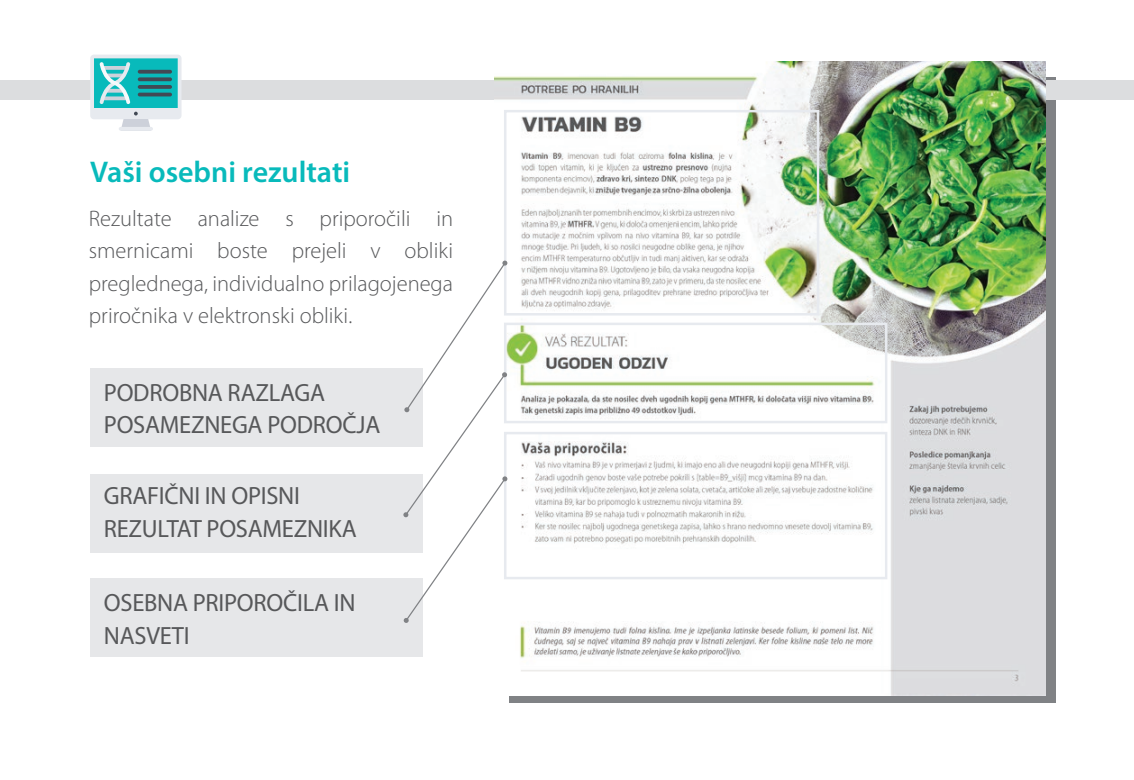
<style>
.page{position:relative;width:1134px;height:780px;background:#fff}
.page>*{position:absolute;margin:0;border:0;box-sizing:border-box;transform-origin:0 0}
.t1{font:600 30px "Myriad Pro";color:#08babb}
.t2{font:25px/32.5px "Myriad Pro";letter-spacing:-.01em;color:#57585a}
.t3{font:300 22.5px/32.5px "Myriad Pro";color:#57585a;text-align:justify}
</style>
<div class="page">
<div style="left:509px;top:78px;width:546px;height:625px;background:#808285"></div>
<div style="left:0;top:80px;width:1134px;height:20px;background:#dcdddf"></div>
<svg style="left:90px;top:55px;width:92px;height:76px"></svg>
<div style="left:90px;top:369px;width:332px;height:78px;background:#e6e7e9"></div>
<div style="left:90px;top:474px;width:332px;height:78px;background:#e6e7e9"></div>
<div style="left:90px;top:578px;width:332px;height:78px;background:#e6e7e9"></div>
<img style="left:494px;top:62px;width:551px;height:633px">
<div style="left:504px;top:110px;width:315px;height:205px;border:2px solid #e7eaef"></div>
<div style="left:504px;top:322px;width:383px;height:101px;border:2px solid #e7eaef"></div>
<div style="left:504px;top:432px;width:383px;height:147px;border:2px solid #e7eaef"></div>
<svg style="left:403px;top:260px;width:104px;height:363px"></svg>
<h1 class="t1" style="left:90px;top:153px;width:262px">Vaši osebni rezultati</h1>
<p class="t3" style="left:89px;top:202px;width:366px">Rezultate analize s priporočili in smernicami boste prejeli v obliki preglednega, individualno prilagojenega priročnika v elektronski obliki.</p>
<p class="t2" style="left:104px;top:375px;width:278px">PODROBNA RAZLAGA<br>POSAMEZNEGA PODROČJA</p>
<p class="t2" style="left:104px;top:479px;width:254px">GRAFIČNI IN OPISNI<br>REZULTAT POSAMEZNIKA</p>
<p class="t2" style="left:104px;top:586px;width:253px">OSEBNA PRIPOROČILA IN<br>NASVETI</p>
</div>
